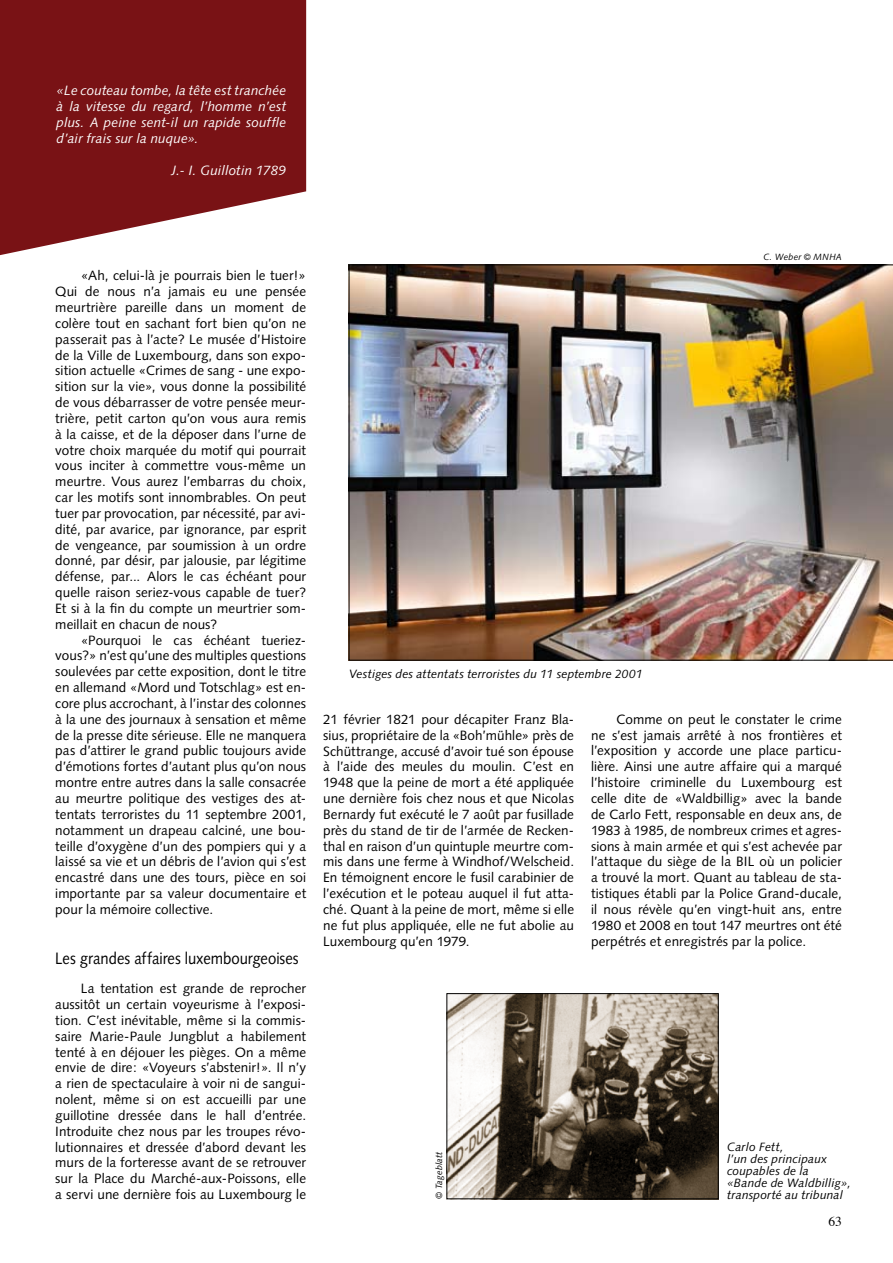
<style>
.page{position:relative;width:893px;height:1263px;background:#fff}
.page>*{position:absolute;margin:0;border:0;box-sizing:border-box;transform-origin:0 0}
.t1{font:16.5px "Syntax";color:#000;scale:.9 1}
.t2{font:13.5px/15.9px "Syntax";letter-spacing:.005em;color:#000;text-align:justify}
.t3{font:italic 13.5px/15.9px "Syntax";letter-spacing:.005em;color:#fff;text-align:justify}
.t4{font:13.5px "Times";color:#000}
.t5{font:italic 12px/12px "Syntax";letter-spacing:.01em;color:#000}
.t6{font:italic 9px "Syntax";letter-spacing:.025em;color:#000}
</style>
<div class="page">
<svg style="left:0;top:0;width:306px;height:255px;background:#892f32"></svg>
<img style="left:448px;top:995px;width:269px;height:202px">
<div style="left:446px;top:993px;width:273px;height:206px;border:1px solid #000"></div>
<img style="left:349px;top:264px;width:544px;height:396px">
<p class="t3" style="left:57px;top:83px;width:231px">«Le couteau tombe, la tête est tranchée à la vitesse du regard, l’homme n’est plus. A peine sent-il un rapide souffle d’air frais sur la nuque».</p>
<p class="t3" style="left:171px;top:162px;width:117px">J.- I. Guillotin 1789</p>
<p class="t2" style="left:55px;top:268px;width:252px;text-indent:26px">«Ah, celui-là je pourrais bien le tuer!» Qui de nous n’a jamais eu une pensée meurtrière pareille dans un moment de colère tout en sachant fort bien qu’on ne passerait pas à l’acte? Le musée d’Histoire de la Ville de Luxembourg, dans son expo&shy;sition actuelle «Crimes de sang - une expo&shy;sition sur la vie», vous donne la possibilité de vous débarrasser de votre pensée meur&shy;trière, petit carton qu’on vous aura remis à la caisse, et de la déposer dans l’urne de votre choix marquée du motif qui pourrait vous inciter à commettre vous-même un meurtre. Vous aurez l’embarras du choix, car les motifs sont innombrables. On peut tuer par provocation, par nécessité, par avi&shy;dité, par avarice, par ignorance, par esprit de vengeance, par soumission à un ordre donné, par désir, par jalousie, par légitime défense, par... Alors le cas échéant pour quelle raison seriez-vous capable de tuer?<br>Et si à la fin du compte un meurtrier som&shy;meillait en chacun de nous?</p>
<p class="t2" style="left:55px;top:632px;width:252px;text-indent:26px">«Pourquoi le cas échéant tueriez&shy;vous?» n’est qu’une des multiples questions soulevées par cette exposition, dont le titre en allemand «Mord und Totschlag» est en&shy;core plus accrochant, à l’instar des colonnes à la une des journaux à sensation et même de la presse dite sérieuse. Elle ne manquera pas d’attirer le grand public toujours avide d’émotions fortes d’autant plus qu’on nous montre entre autres dans la salle consacrée au meurtre politique des vestiges des at&shy;tentats terroristes du 11 septembre 2001, notamment un drapeau calciné, une bou&shy;teille d’oxygène d’un des pompiers qui y a laissé sa vie et un débris de l’avion qui s’est encastré dans une des tours, pièce en soi importante par sa valeur documentaire et pour la mémoire collective.</p>
<p class="t1" style="left:55px;top:948px;width:272px">Les grandes affaires luxembourgeoises</p>
<p class="t2" style="left:55px;top:981px;width:252px;text-indent:26px">La tentation est grande de reprocher aussitôt un certain voyeurisme à l’exposi&shy;tion. C’est inévitable, même si la commis&shy;saire Marie-Paule Jungblut a habilement tenté à en déjouer les pièges. On a même envie de dire: «Voyeurs s’abstenir!». Il n’y a rien de spectaculaire à voir ni de sangui&shy;nolent, même si on est accueilli par une guillotine dressée dans le hall d’entrée.<br>Introduite chez nous par les troupes révo&shy;lutionnaires et dressée d’abord devant les murs de la forteresse avant de se retrouver sur la Place du Marché-aux-Poissons, elle a servi une dernière fois au Luxembourg le</p>
<p class="t6" style="left:763px;top:252px;width:80px">C. Weber © MNHA</p>
<p class="t5" style="left:349px;top:668px;width:296px">Vestiges des attentats terroristes du 11 septembre 2001</p>
<p class="t2" style="left:323px;top:711px;width:252px">21 février 1821 pour décapiter Franz Bla&shy;sius, propriétaire de la «Boh’mühle» près de Schüttrange, accusé d’avoir tué son épouse à l’aide des meules du moulin. C’est en 1948 que la peine de mort a été appliquée une dernière fois chez nous et que Nicolas Bernardy fut exécuté le 7 août par fusillade près du stand de tir de l’armée de Recken&shy;thal en raison d’un quintuple meurtre com&shy;mis dans une ferme à Windhof/Welscheid.<br>En témoignent encore le fusil carabinier de l’exécution et le poteau auquel il fut atta&shy;ché. Quant à la peine de mort, même si elle ne fut plus appliquée, elle ne fut abolie au Luxembourg qu’en 1979.</p>
<p class="t2" style="left:591px;top:711px;width:252px;text-indent:26px">Comme on peut le constater le crime ne s’est jamais arrêté à nos frontières et l’exposition y accorde une place particu&shy;lière. Ainsi une autre affaire qui a marqué l’histoire criminelle du Luxembourg est celle dite de «Waldbillig» avec la bande de Carlo Fett, responsable en deux ans, de 1983 à 1985, de nombreux crimes et agres&shy;sions à main armée et qui s’est achevée par l’attaque du siège de la BIL où un policier a trouvé la mort. Quant au tableau de sta&shy;tistiques établi par la Police Grand-ducale, il nous révèle qu’en vingt-huit ans, entre 1980 et 2008 en tout 147 meurtres ont été perpétrés et enregistrés par la police.</p>
<p class="t6" style="left:434px;top:1199px;width:49px;rotate:-90deg">© Tageblatt</p>
<p class="t5" style="left:727px;top:1141px;width:125px">Carlo Fett,<br>l’un des principaux coupables de la «Bande de Waldbillig»,</p>
<p class="t5" style="left:727px;top:1189px;width:117px">transporté au tribunal</p>
<p class="t4" style="left:828px;top:1209px;width:15px">63</p>
</div>
